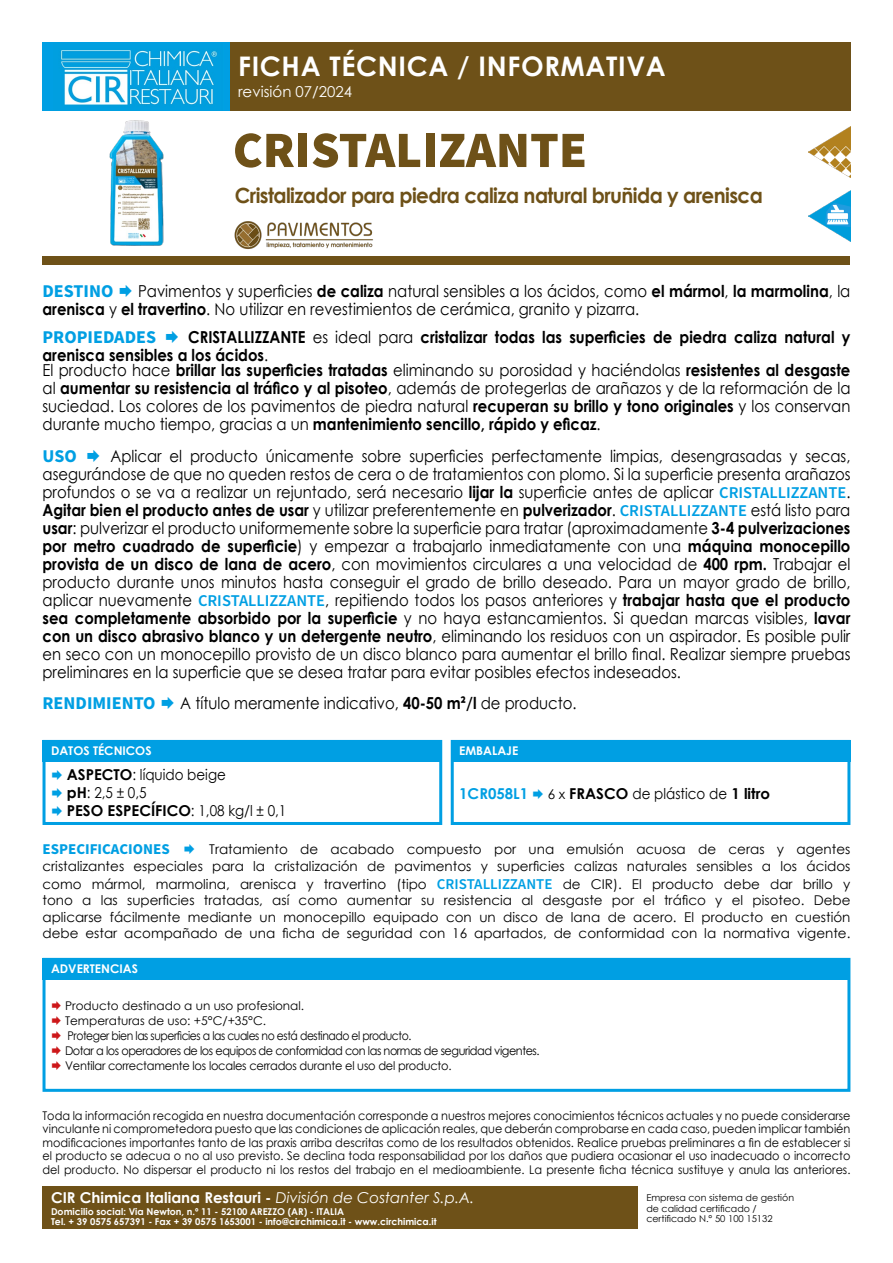
<style>
.page{position:relative;width:893px;height:1263px;background:#fff}
.page>*{position:absolute;margin:0;border:0;box-sizing:border-box;transform-origin:0 0}
.t1{font:900 51px "Source Sans Pro";color:#6e5118}
.t2{font:700 27px "Century Gothic";letter-spacing:.025em;color:#fff}
.t3{font:700 21px "Century Gothic";letter-spacing:-.03em;color:#6e5118;scale:.95 1}
.t4{font:700 18px "Source Sans Pro";color:#009fe3}
.t5{font:16.5px/18px "Century Gothic";color:#000;text-align:justify;scale:.9 1}
.t6{font:700 16.5px/18px "Century Gothic";color:#000;scale:.9 1}
.t7{font:700 15px "Century Gothic";color:#000}
.t8{font:700 15px "Century Gothic";color:#fff}
.t9{font:15px "Century Gothic";color:#000;scale:.9 1}
.t10{font:700 15px "Source Sans Pro";color:#009fe3}
.t11{font:15px "Century Gothic";color:#fff}
.t12{font:700 15px "Century Gothic";color:#009fe3}
.t13{font:13.5px/16.5px "Century Gothic";color:#000}
.t14{font:12px/13.5px "Century Gothic";letter-spacing:-.02em;color:#000;text-align:justify;scale:.94 1}
.t15{font:12px "Century Gothic";letter-spacing:-.04em;color:#000;scale:.94 1}
.t16{font:12px "Century Gothic";color:#000}
.t17{font:12px "Century Gothic";letter-spacing:-.02em;color:#000;scale:.95 1}
.t18{font:12px "Century Gothic";letter-spacing:-.04em;color:#000;scale:.9 1}
.t19{font:700 12px "Century Gothic";color:#fff}
.t20{font:700 9.45px "Century Gothic";color:#fff}
.t21{font:9.45px "Century Gothic";color:#000}
.s1{font-weight:700}
.s2{font-weight:400}
.s3{font-family:"Source Sans Pro";font-weight:600;color:#009fe3}
.s4{font-family:"Source Sans Pro";font-weight:700}
.s5{font-weight:400;font-size:13.5px}
.s6{font-family:"Source Sans Pro";font-weight:600;font-size:15px;color:#009fe3}
.s7{font-weight:400;font-style:italic}
</style>
<div class="page">
<div style="left:230px;top:43px;width:620px;height:68px;background:#6e5118"></div>
<img style="left:234px;top:221px;width:139px;height:28px">
<div style="left:43px;top:256px;width:807px;height:9px;background:#6e5118"></div>
<div style="left:43px;top:740px;width:399px;height:85px;border:3px solid #009fe3"></div>
<div style="left:43px;top:740px;width:399px;height:21px;background:#009fe3"></div>
<div style="left:451px;top:740px;width:399px;height:85px;border:3px solid #009fe3"></div>
<div style="left:451px;top:740px;width:399px;height:21px;background:#009fe3"></div>
<div style="left:43px;top:958px;width:807px;height:134px;border:3px solid #009fe3"></div>
<div style="left:43px;top:958px;width:807px;height:21px;background:#009fe3"></div>
<div style="left:43px;top:43px;width:187px;height:68px;background:#009fe3"></div>
<img style="left:60px;top:50px;width:158px;height:56px">
<img style="left:809px;top:190px;width:41px;height:51px">
<img style="left:809px;top:127px;width:41px;height:51px">
<div style="left:43px;top:1186px;width:595px;height:43px;background:#6e5118"></div>
<img style="left:109px;top:120px;width:55px;height:126px">
<p class="t2" style="left:238px;top:46px;width:429px">FICHA TÉCNICA / INFORMATIVA</p>
<p class="t11" style="left:238px;top:81px;width:115px">revisión 07/2024</p>
<p class="t1" style="left:233px;top:115px;width:356px">CRISTALIZANTE</p>
<p class="t3" style="left:235px;top:179px;width:557px">Cristalizador para piedra caliza natural bruñida y arenisca</p>
<p class="t5" style="left:43px;top:282px;width:899px;text-indent:96px">Pavimentos y superficies <span class="s1">de caliza</span> natural sensibles a los ácidos, como <span class="s1">el mármol</span>, <span class="s1">la marmolina</span>, la <span class="s1">arenisca</span> y <span class="s1">el travertino</span>. No utilizar en revestimientos de cerámica, granito y pizarra.</p>
<p class="t4" style="left:43px;top:324px;width:115px">PROPIEDADES</p>
<p class="t4" style="left:43px;top:279px;width:72px">DESTINO</p>
<p class="t6" style="left:43px;top:327px;width:899px;text-indent:146px">CRISTALLIZZANTE <span class="s2">es ideal para</span> cristalizar todas las superficies de piedra caliza natural y arenisca sensibles a los ácidos<span class="s2">.</span></p>
<p class="t5" style="left:43px;top:361px;width:899px">El producto hace <span class="s1">brillar las superficies tratadas</span> eliminando su porosidad y haciéndolas <span class="s1">resistentes al desgaste </span>al <span class="s1">aumentar su resistencia al tráfico y al pisoteo</span>, además de protegerlas de arañazos y de la reformación de la suciedad. Los colores de los pavimentos de piedra natural <span class="s1">recuperan su brillo y tono originales</span> y los conservan durante mucho tiempo, gracias a un <span class="s1">mantenimiento sencillo, rápido y eficaz</span>.</p>
<p class="t4" style="left:43px;top:443px;width:36px">USO</p>
<p class="t5" style="left:43px;top:446px;width:899px;text-indent:68px">Aplicar el producto únicamente sobre superficies perfectamente limpias, desengrasadas y secas, asegurándose de que no queden restos de cera o de tratamientos con plomo. Si la superficie presenta arañazos profundos o se va a realizar un rejuntado, será necesario <span class="s1">lijar la</span> superficie antes de aplicar <span class="s3">CRISTALLIZZANTE</span>.<br><span class="s1">Agitar bien el producto antes de usar</span> y utilizar preferentemente en <span class="s1">pulverizador</span>. <span class="s3">CRISTALLIZZANTE</span> está listo para <span class="s1">usar</span>: pulverizar el producto uniformemente sobre la superficie para tratar (aproximadamente <span class="s1">3-4 pulverizaciones por metro cuadrado de superficie</span>) y empezar a trabajarlo inmediatamente con una <span class="s1">máquina monocepillo provista de un disco de lana de acero</span>, con movimientos circulares a una velocidad de <span class="s1">400 rpm.</span> Trabajar el producto durante unos minutos hasta conseguir el grado de brillo deseado. Para un mayor grado de brillo, aplicar nuevamente <span class="s3">CRISTALLIZZANTE</span>, repitiendo todos los pasos anteriores y <span class="s1">trabajar hasta que el producto sea completamente absorbido por la superficie</span> y no haya estancamientos. Si quedan marcas visibles, <span class="s1">lavar con un disco abrasivo blanco y un detergente neutro</span>, eliminando los residuos con un aspirador. Es posible pulir en seco con un monocepillo provisto de un disco blanco para aumentar el brillo final. Realizar siempre pruebas preliminares en la superficie que se desea tratar para evitar posibles efectos indeseados.</p>
<p class="t4" style="left:43px;top:691px;width:115px">RENDIMIENTO</p>
<p class="t5" style="left:180px;top:694px;width:442px">A título meramente indicativo, <span class="s1">40-50 m</span><span class="s4">²</span><span class="s1">/l</span> de producto.</p>
<p class="t19" style="left:51px;top:742px;width:102px">DATOS TÉCNICOS</p>
<p class="t9" style="left:67px;top:764px;width:178px"><span class="s1">ASPECTO</span>: líquido beige</p>
<p class="t9" style="left:67px;top:782px;width:90px"><span class="s1">pH</span>: 2,5 ± 0,5</p>
<p class="t7" style="left:67px;top:799px;width:221px">PESO ESPECÍFICO<span class="s2">: 1,08 kg/l ± 0,1</span></p>
<p class="t19" style="left:459px;top:742px;width:61px">EMBALAJE</p>
<p class="t12" style="left:459px;top:782px;width:70px">1CR058L1</p>
<p class="t7" style="left:548px;top:782px;width:224px"><span class="s5">6 x</span> FRASCO <span class="s2">de plástico de</span> 1 litro</p>
<p class="t13" style="left:43px;top:841px;width:809px;text-align:right">Tratamiento de acabado compuesto por una emulsión acuosa de ceras y agentes<br>cristalizantes especiales para la cristalización de pavimentos y superficies calizas naturales sensibles a los ácidos</p>
<p class="t13" style="left:43px;top:875px;width:809px">como mármol, marmolina, arenisca y travertino (tipo <span class="s6">CRISTALLIZZANTE</span> de CIR). El producto debe dar brillo y tono a las superficies tratadas, así como aumentar su resistencia al desgaste por el tráfico y el pisoteo. Debe</p>
<p class="t13" style="left:43px;top:908px;width:809px">aplicarse fácilmente mediante un monocepillo equipado con un disco de lana de acero. El producto en cuestión debe estar acompañado de una ficha de seguridad con 16 apartados, de conformidad con la normativa vigente.</p>
<p class="t10" style="left:43px;top:839px;width:129px">ESPECIFICACIONES</p>
<p class="t19" style="left:51px;top:959px;width:88px">ADVERTENCIAS</p>
<p class="t16" style="left:65px;top:997px;width:241px">Producto destinado a un uso profesional.</p>
<p class="t16" style="left:65px;top:1012px;width:203px">Temperaturas de uso: +5°C/+35°C.</p>
<p class="t18" style="left:68px;top:1027px;width:383px">Proteger bien las superficies a las cuales no está destinado el producto.</p>
<p class="t15" style="left:65px;top:1042px;width:506px">Dotar a los operadores de los equipos de conformidad con las normas de seguridad vigentes.</p>
<p class="t17" style="left:65px;top:1057px;width:408px">Ventilar correctamente los locales cerrados durante el uso del producto.</p>
<p class="t14" style="left:43px;top:1109px;width:861px">Toda la información recogida en nuestra documentación corresponde a nuestros mejores conocimientos técnicos actuales y no puede considerarse vinculante ni comprometedora puesto que las condiciones de aplicación reales, que deberán comprobarse en cada caso, pueden implicar también modificaciones importantes tanto de las praxis arriba descritas como de los resultados obtenidos. Realice pruebas preliminares a fin de establecer si el producto se adecua o no al uso previsto. Se declina toda responsabilidad por los daños que pudiera ocasionar el uso inadecuado o incorrecto del producto. No dispersar el producto ni los restos del trabajo en el medioambiente. La presente ficha técnica sustituye y anula las anteriores.</p>
<p class="t8" style="left:51px;top:1186px;width:425px">CIR Chimica Italiana Restauri - <span class="s7">División de Costanter S.p.A.</span></p>
<p class="t20" style="left:51px;top:1204px;width:294px">Domicilio social: Via Newton, n.º 11 - 52100 AREZZO (AR) - ITALIA</p>
<p class="t20" style="left:51px;top:1215px;width:387px">Tel. + 39 0575 657391 - Fax + 39 0575 1653001 - info@circhimica.it - www.circhimica.it</p>
<p class="t21" style="left:646px;top:1191px;width:149px">Empresa con sistema de gestión</p>
<p class="t21" style="left:646px;top:1201px;width:112px">de calidad certificado /</p>
<p class="t21" style="left:646px;top:1212px;width:128px">certificado N.° 50 100 15132</p>
</div>
